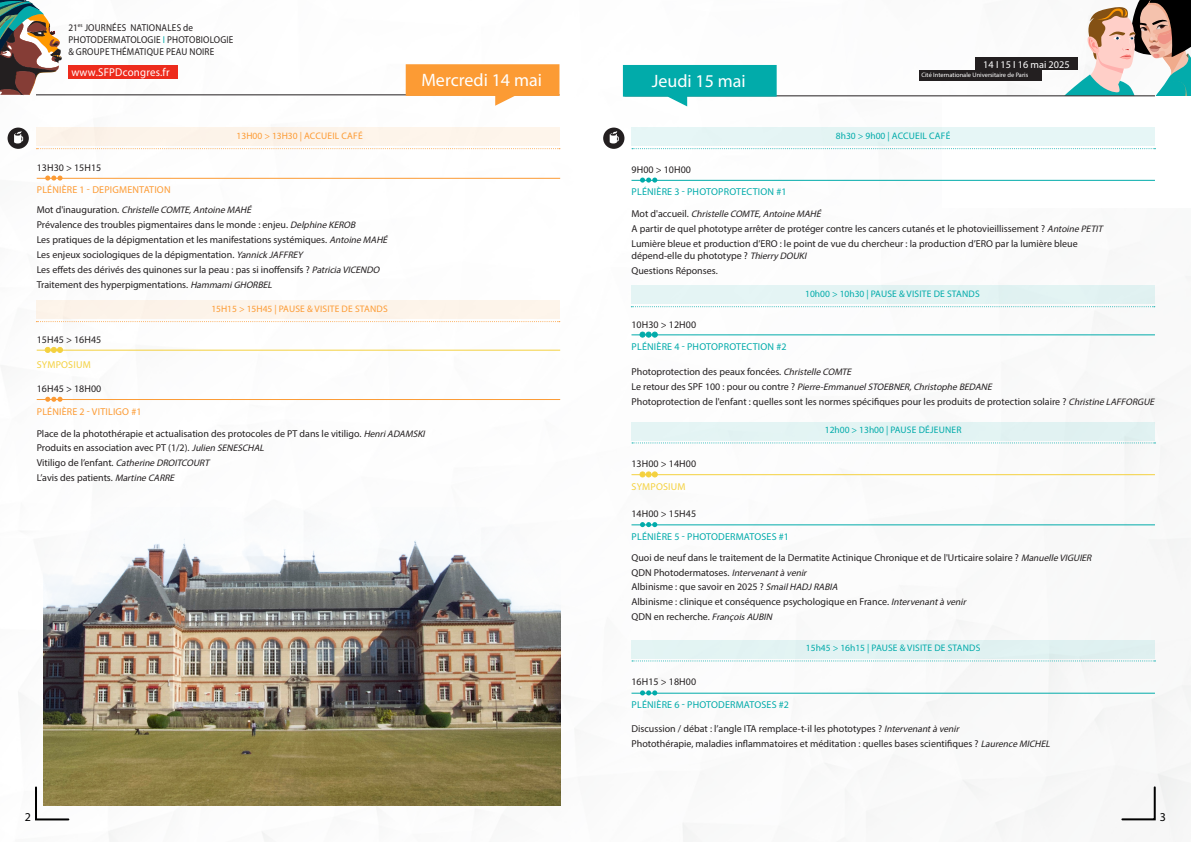
<style>
.page{position:relative;width:1191px;height:842px;background:#fff}
.page>*{position:absolute;margin:0;border:0;box-sizing:border-box;transform-origin:0 0}
.t1{font:18px "Myriad Pro";color:#fff}
.t2{font:12px "Myriad Pro";color:#000}
.t3{font:11.4px "Myriad Pro";letter-spacing:.02em;color:#fff;scale:.95 1}
.t4{font:10.2px "Myriad Pro";color:#fff}
.t5{font:10px/12px "Myriad Pro";color:#231f20}
.t6{font:10px "Myriad Pro";letter-spacing:.02em;color:#01abaa}
.t7{font:10px/12px "Myriad Pro";letter-spacing:.02em;color:#231f20;scale:.92 1}
.t8{font:10px "Myriad Pro";letter-spacing:.02em;color:#fc9b34}
.t9{font:10px "Myriad Pro";letter-spacing:.02em;color:#f4d13f}
.t10{font:italic 9.5px "Myriad Pro";color:#231f20}
.t11{font:9.5px "Myriad Pro";letter-spacing:.01em;color:#01abaa}
.t12{font:9.5px "Myriad Pro";letter-spacing:.005em;color:#fc9b34}
.t13{font:6.4px "Myriad Pro";color:#fff}
.s1{color:#03abab}
.s2{font-style:normal;font-size:10px}
.s3{font-style:italic;font-size:9.5px}
</style>
<div class="page">
<img style="left:1px;top:64px;width:1190px;height:778px">
<img style="left:0;top:0;width:62px;height:95px">
<hr style="left:36px;top:94px;width:523px;height:1px;background:#231f20">
<svg style="left:1064px;top:0;width:127px;height:96px"></svg>
<div style="left:943px;top:96px;width:248px;height:112px;background:#fff"></div>
<hr style="left:624px;top:95px;width:531px;height:1px;background:#231f20">
<svg style="left:34px;top:785px;width:36px;height:36px"></svg>
<svg style="left:1120px;top:785px;width:36px;height:36px"></svg>
<div style="left:68px;top:65px;width:110px;height:13px;background:#ed2b1c"></div>
<div style="left:975px;top:57px;width:102px;height:13px;background:#231f20"></div>
<div style="left:919px;top:70px;width:122px;height:11px;background:#231f20"></div>
<div style="left:8px;top:128px;width:21px;height:21px;background:#231f20;border-radius:50%"></div>
<svg style="left:14px;top:131px;width:9px;height:12px"></svg>
<hr style="left:37px;top:178px;width:523px;height:1px;background:#fc9b34">
<svg style="left:45px;top:176px;width:18px;height:5px"></svg>
<hr style="left:37px;top:350px;width:523px;height:1px;background:#f4d13f">
<svg style="left:45px;top:347px;width:18px;height:6px"></svg>
<hr style="left:37px;top:399px;width:523px;height:1px;background:#fc9b34">
<svg style="left:45px;top:397px;width:18px;height:5px"></svg>
<div style="left:631px;top:128px;width:524px;height:18px;background:#e6f6f6"></div>
<svg style="left:632px;top:148px;width:523px;height:1px"></svg>
<hr style="left:631px;top:180px;width:524px;height:1px;background:#01abaa">
<svg style="left:640px;top:178px;width:17px;height:5px"></svg>
<hr style="left:631px;top:335px;width:524px;height:1px;background:#01abaa">
<svg style="left:639px;top:332px;width:19px;height:6px"></svg>
<div style="left:631px;top:422px;width:524px;height:18px;background:#e2f3f3"></div>
<svg style="left:632px;top:442px;width:523px;height:1px"></svg>
<hr style="left:631px;top:474px;width:524px;height:1px;background:#f4d13f">
<svg style="left:639px;top:471px;width:19px;height:6px"></svg>
<hr style="left:631px;top:525px;width:524px;height:1px;background:#01abaa">
<svg style="left:640px;top:522px;width:17px;height:5px"></svg>
<div style="left:631px;top:640px;width:524px;height:18px;background:#e2f3f3"></div>
<svg style="left:632px;top:660px;width:523px;height:1px"></svg>
<hr style="left:631px;top:693px;width:524px;height:1px;background:#01abaa">
<svg style="left:640px;top:690px;width:17px;height:5px"></svg>
<svg style="left:406px;top:64px;width:153px;height:42px"></svg>
<svg style="left:623px;top:65px;width:153px;height:41px"></svg>
<div style="left:36px;top:128px;width:523px;height:18px;background:#fdf4ea"></div>
<svg style="left:36px;top:148px;width:524px;height:1px"></svg>
<div style="left:36px;top:300px;width:523px;height:19px;background:#fdf4ea"></div>
<svg style="left:36px;top:321px;width:524px;height:1px"></svg>
<div style="left:631px;top:286px;width:523px;height:18px;background:#e3f4f3"></div>
<svg style="left:631px;top:306px;width:523px;height:1px"></svg>
<img style="left:44px;top:508px;width:516px;height:298px">
<div style="left:603px;top:128px;width:21px;height:21px;background:#231f20;border-radius:50%"></div>
<svg style="left:609px;top:131px;width:10px;height:12px"></svg>
<p class="t7" style="left:68px;top:21px;width:181px">21<sup>es</sup> JOURNÉES NATIONALES de<br>PHOTODERMATOLOGIE <span class="s1">I</span> PHOTOBIOLOGIE &amp; GROUPE THÉMATIQUE PEAU NOIRE</p>
<p class="t3" style="left:71px;top:65px;width:105px">www.SFPDcongres.fr</p>
<p class="t12" style="left:237px;top:130px;width:128px">13H00 &gt; 13H30 | ACCUEIL CAFÉ</p>
<p class="t5" style="left:37px;top:161px;width:66px">13H30 &gt; 15H15</p>
<p class="t8" style="left:37px;top:184px;width:135px">PLÉNIÈRE 1 - DEPIGMENTATION</p>
<p class="t10" style="left:37px;top:204px;width:218px"><span class="s2">M o t d ' i n a u g u r a t i o n .</span> Christelle COMTE,Antoine MAHÉ</p>
<p class="t5" style="left:37px;top:219px;width:322px">Prévalence des troubles pigmentaires dans le monde : enjeu. <span class="s3">Delphine KEROB</span></p>
<p class="t5" style="left:37px;top:234px;width:354px">Les pratiques de la dépigmentation et les manifestations systémiques. <span class="s3">Antoine MAHÉ</span></p>
<p class="t5" style="left:37px;top:248px;width:270px">Les enjeux sociologiques de la dépigmentation. <span class="s3">YannickJAFFREY</span></p>
<p class="t5" style="left:37px;top:263px;width:346px">Les effets des dérivés des quinones sur la peau : pas si inoffensifs ? <span class="s3">Patricia VICENDO</span></p>
<p class="t5" style="left:37px;top:278px;width:239px">Traitement des hyperpigmentations. <span class="s3">HammamiGHORBEL</span></p>
<p class="t12" style="left:211px;top:303px;width:178px">15H15 &gt; 15H45 | PAUSE &amp; VISITE DE STANDS</p>
<p class="t1" style="left:421px;top:69px;width:122px">Mercredi 14 mai</p>
<p class="t1" style="left:652px;top:70px;width:95px">Jeudi 15 mai</p>
<p class="t4" style="left:983px;top:58px;width:88px">14 I 15 I 16 mai 2025</p>
<p class="t13" style="left:921px;top:71px;width:108px">Cité Internationale Universitaire de Paris</p>
<p class="t11" style="left:836px;top:130px;width:116px">8h30 &gt; 9h00 | ACCUEIL CAFÉ</p>
<p class="t5" style="left:631px;top:163px;width:61px">9H00 &gt; 10H00</p>
<p class="t6" style="left:631px;top:186px;width:156px">PLÉNIÈRE 3 - PHOTOPROTECTION #1</p>
<p class="t10" style="left:631px;top:208px;width:193px"><span class="s2">M o t d ' a c c u e i l .</span> Christelle COMTE,Antoine MAHÉ</p>
<p class="t5" style="left:631px;top:223px;width:475px">A partir de quel phototype arrêter de protéger contre les cancers cutanés et le photovieillissement ? <span class="s3">Antoine PETIT</span></p>
<p class="t5" style="left:631px;top:238px;width:448px">Lumière bleue et production d’ERO : le point de vue du chercheur : la production d’ERO par la lumière bleue dépend-elle du phototype ? <span class="s3">ThierryDOUKI</span></p>
<p class="t5" style="left:631px;top:264px;width:88px">Questions Réponses.</p>
<p class="t11" style="left:805px;top:288px;width:176px">10h00 &gt; 10h30 | PAUSE &amp; VISITE DE STANDS</p>
<p class="t5" style="left:37px;top:333px;width:66px">15H45 &gt; 16H45</p>
<p class="t9" style="left:37px;top:358px;width:55px">SYMPOSIUM</p>
<p class="t5" style="left:37px;top:382px;width:66px">16H45 &gt; 18H00</p>
<p class="t8" style="left:37px;top:405px;width:106px">PLÉNIÈRE 2 - VITILIGO #1</p>
<p class="t5" style="left:37px;top:427px;width:392px">Place de la photothérapie et actualisation des protocoles de PT dans le vitiligo. <span class="s3">HenriADAMSKI</span></p>
<p class="t5" style="left:37px;top:442px;width:231px">Produits en association avec PT (1/2). <span class="s3">Julien SENESCHAL</span></p>
<p class="t5" style="left:37px;top:457px;width:176px">V i t i l i g o d e l ’e n fa n t . <span class="s3">Catherine DROITCOURT</span></p>
<p class="t5" style="left:37px;top:472px;width:141px">L’avis des patients. <span class="s3">Martine CARRE</span></p>
<p class="t5" style="left:631px;top:318px;width:66px">10H30 &gt; 12H00</p>
<p class="t6" style="left:631px;top:341px;width:156px">PLÉNIÈRE 4 - PHOTOPROTECTION #2</p>
<p class="t5" style="left:631px;top:366px;width:224px">Photoprotection des peaux foncées. <span class="s3">Christelle COMTE</span></p>
<p class="t10" style="left:631px;top:381px;width:364px"><span class="s2">L e r e t o u r d e s S P F 1 0 0 : p o u r o u c o n t r e ?</span> Pierre-EmmanuelSTOEBNER,Christophe BEDANE</p>
<p class="t5" style="left:631px;top:395px;width:526px">Photoprotection de l'enfant : quelles sont les normes spécifiques pour les produits de protection solaire ? <span class="s3">Christine LAFFORGUE</span></p>
<p class="t11" style="left:824px;top:424px;width:138px">12h00 &gt; 13h00 | PAUSE DÉJEUNER</p>
<p class="t5" style="left:631px;top:458px;width:66px">13H00 &gt; 14H00</p>
<p class="t9" style="left:631px;top:481px;width:55px">SYMPOSIUM</p>
<p class="t5" style="left:631px;top:508px;width:66px">14H00 &gt; 15H45</p>
<p class="t6" style="left:631px;top:530px;width:159px">PLÉNIÈRE 5 - PHOTODERMATOSES #1</p>
<p class="t5" style="left:631px;top:551px;width:464px">Quoi de neuf dans le traitement de la Dermatite Actinique Chronique et de l'Urticaire solaire ? <span class="s3">Manuelle VIGUIER</span></p>
<p class="t5" style="left:631px;top:566px;width:179px">QDN Photodermatoses. <span class="s3">Intervenantà venir</span></p>
<p class="t5" style="left:631px;top:581px;width:210px">Albinisme : que savoir en 2025 ? <span class="s3">SmailHADJRABIA</span></p>
<p class="t5" style="left:631px;top:596px;width:338px">Albinisme : clinique et conséquence psychologique en France. <span class="s3">Intervenantà venir</span></p>
<p class="t5" style="left:631px;top:611px;width:144px">QDN en recherche. <span class="s3">FrançoisAUBIN</span></p>
<p class="t11" style="left:806px;top:642px;width:176px">15h45 &gt; 16h15 | PAUSE &amp; VISITE DE STANDS</p>
<p class="t5" style="left:631px;top:676px;width:66px">16H15 &gt; 18H00</p>
<p class="t6" style="left:631px;top:699px;width:159px">PLÉNIÈRE 6 - PHOTODERMATOSES #2</p>
<p class="t5" style="left:631px;top:723px;width:331px">Discussion / débat : l’angle ITA remplace-t-il les phototypes ? <span class="s3">Intervenantà venir</span></p>
<p class="t5" style="left:631px;top:738px;width:422px">Photothérapie, maladies inflammatoires et méditation : quelles bases scientifiques ? <span class="s3">Laurence MICHEL</span></p>
<p class="t2" style="left:25px;top:810px;width:8px">2</p>
<p class="t2" style="left:1159px;top:810px;width:8px">3</p>
</div>
